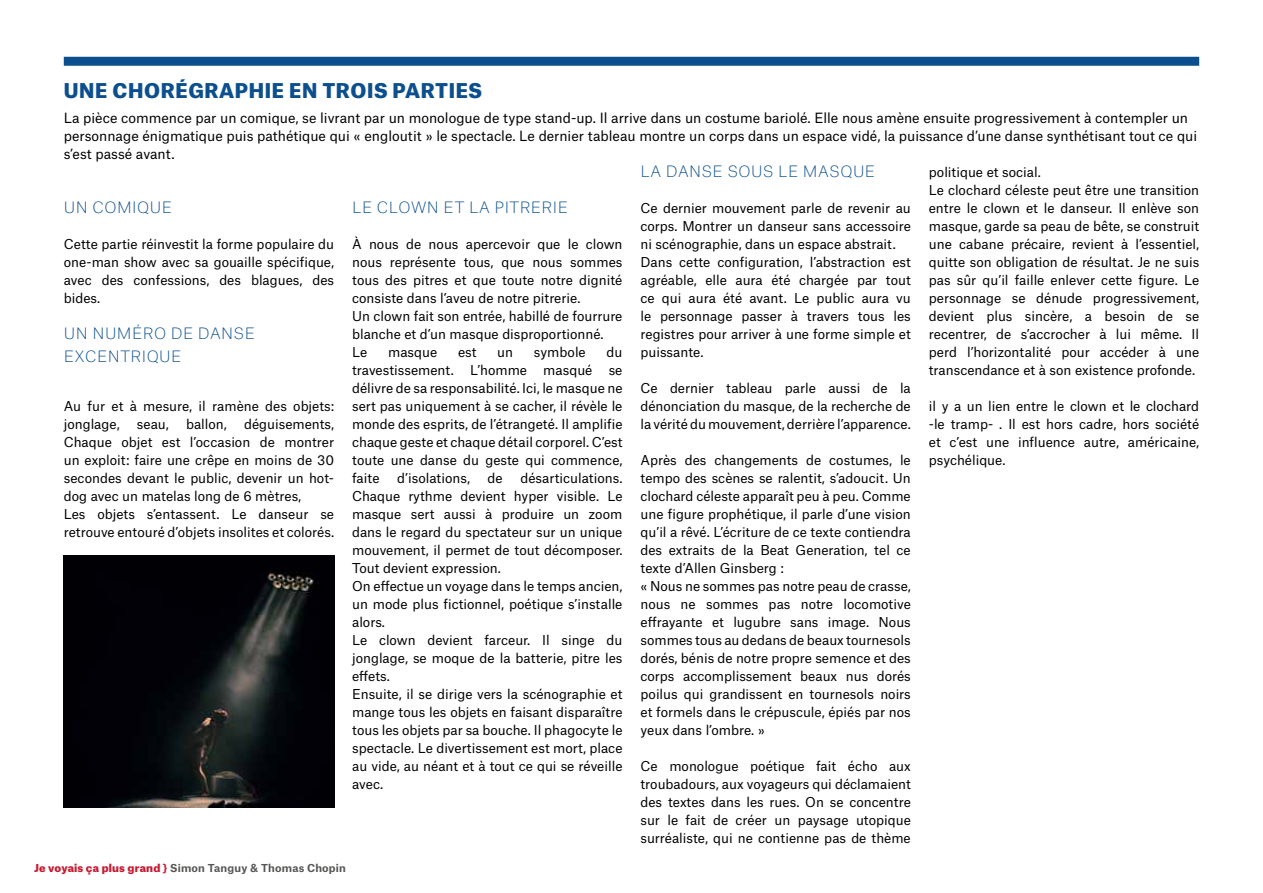
<style>
.page{position:relative;width:1263px;height:893px;background:#fff}
.page>*{position:absolute;margin:0;border:0;box-sizing:border-box;transform-origin:0 0}
.t1{font:900 19.5px "Atlas Grotesk";letter-spacing:.03em;color:#0c4f8e}
.t2{font:100 15px/22.5px "Atlas Grotesk";letter-spacing:.03em;color:#0c4f8e}
.t3{font:13.5px/18px "Atlas Grotesk";color:#000}
.t4{font:13.05px/18px "Atlas Grotesk";color:#000}
.t5{font:700 10.5px "Atlas Grotesk";letter-spacing:.02em;color:#575756}
.s1{font-weight:900;color:#c61a31}
</style>
<div class="page">
<div style="left:64px;top:57px;width:1135px;height:9px;background:#0c4f8e"></div>
<img style="left:64px;top:555px;width:270px;height:252px">
<h1 class="t1" style="left:64px;top:74px;width:420px">UNE CHORÉGRAPHIE EN TROIS PARTIES</h1>
<p class="t3" style="left:64px;top:107px;width:1135px">La pièce commence par un comique, se livrant par un monologue de type stand-up. Il arrive dans un costume bariolé. Elle nous amène ensuite progressivement à contempler un personnage énigmatique puis pathétique qui « engloutit » le spectacle. Le dernier tableau montre un corps dans un espace vidé, la puissance d’une danse synthétisant tout ce qui s’est passé avant.</p>
<p class="t2" style="left:64px;top:195px;width:110px">UN COMIQUE</p>
<p class="t4" style="left:64px;top:234px;width:272px;text-align:justify">Cette partie réinvestit la forme populaire du one-man show avec sa gouaille spécifique, avec des confessions, des blagues, des bides.</p>
<p class="t2" style="left:64px;top:321px;width:193px">UN NUMÉRO DE DANSE<br>EXCENTRIQUE</p>
<p class="t4" style="left:64px;top:396px;width:272px">Au fur et à mesure, il ramène des objets: jonglage,</p>
<p class="t2" style="left:640px;top:159px;width:236px">LA DANSE SOUS LE MASQUE</p>
<p class="t4" style="left:640px;top:198px;width:272px">Ce dernier mouvement parle de revenir au corps. Montrer un danseur sans accessoire ni scénographie, dans un espace abstrait.<br>Dans cette configuration, l’abstraction est agréable, elle aura été chargée par tout ce qui aura été avant. Le public aura vu le personnage passer à travers tous les registres pour arriver à une forme simple et puissante.</p>
<p class="t4" style="left:640px;top:378px;width:272px;text-align:justify">Ce dernier tableau parle aussi de la dénonciation du masque, de la recherche de la vérité du mouvement, derrière l’apparence.</p>
<p class="t4" style="left:640px;top:450px;width:272px">Après des changements de costumes, le tempo des scènes se ralentit, s’adoucit. Un clochard céleste apparaît peu à peu. Comme une figure prophétique, il parle d’une vision qu’il a rêvé. L’écriture de ce texte contiendra des extraits de la Beat Generation, tel ce texte d’Allen Ginsberg :<br>« Nous ne sommes pas notre peau de crasse, nous ne sommes pas notre locomotive effrayante et lugubre sans image. Nous sommes tous au dedans de beaux tournesols dorés, bénis de notre propre semence et des corps accomplissement beaux nus dorés poilus qui grandissent en tournesols noirs et formels dans le crépuscule, épiés par nos yeux dans l’ombre. »</p>
<p class="t4" style="left:640px;top:756px;width:272px;text-align:justify">Ce monologue poétique fait écho aux troubadours, aux voyageurs qui déclamaient des textes dans les rues. On se concentre sur le fait de créer un paysage utopique surréaliste, qui ne contienne pas de thème</p>
<p class="t4" style="left:929px;top:162px;width:272px">politique et social.<br>Le clochard céleste peut être une transition entre le clown et le danseur. Il enlève son masque, garde sa peau de bête, se construit une cabane précaire, revient à l’essentiel, quitte son obligation de résultat. Je ne suis pas sûr qu’il faille enlever cette figure. Le personnage se dénude progressivement, devient plus sincère, a besoin de se recentrer, de s’accrocher à lui même. Il perd l’horizontalité pour accéder à une transcendance et à son existence profonde.</p>
<p class="t4" style="left:929px;top:396px;width:272px;text-align:justify">il y a un lien entre le clown et le clochard -le tramp- . Il est hors cadre, hors société et c’est une influence autre, américaine, psychélique.</p>
<p class="t2" style="left:352px;top:195px;width:217px">LE CLOWN ET LA PITRERIE</p>
<p class="t4" style="left:352px;top:234px;width:272px">À nous de nous apercevoir que le clown nous représente tous, que nous sommes tous des pitres et que toute notre dignité consiste dans l’aveu de notre pitrerie.<br>Un clown fait son entrée, habillé de fourrure blanche et d’un masque disproportionné.<br>Le</p>
<p class="t4" style="left:352px;top:342px;width:272px;text-align:justify;text-indent:254px">du travestissement. L’homme masqué se délivre de sa responsabilité. Ici, le masque ne sert pas uniquement à se cacher, il révèle le monde des esprits, de l’étrangeté. Il amplifie chaque geste et chaque détail corporel. C’est toute une danse du geste qui commence, faite</p>
<p class="t4" style="left:388px;top:342px;width:51px">masque</p>
<p class="t4" style="left:458px;top:342px;width:20px">est</p>
<p class="t4" style="left:497px;top:342px;width:17px">un</p>
<p class="t4" style="left:534px;top:342px;width:53px">symbole</p>
<p class="t4" style="left:64px;top:414px;width:272px;text-indent:180px">déguisements, Chaque objet est l’occasion de montrer un exploit: faire une crêpe en moins de 30 secondes devant le public, devenir un hot&shy;dog avec un matelas long de 6 mètres,<br>Les objets s’entassent. Le danseur se retrouve entouré d’objets insolites et colorés.</p>
<p class="t4" style="left:137px;top:414px;width:33px">seau,</p>
<p class="t4" style="left:186px;top:414px;width:42px">ballon,</p>
<p class="t4" style="left:352px;top:468px;width:272px;text-indent:168px">désarticulations.<br>Chaque rythme devient hyper visible. Le masque sert aussi à produire un zoom dans le regard du spectateur sur un unique mouvement, il permet de tout décomposer.<br>Tout devient expression.<br>On effectue un voyage dans le temps ancien, un mode plus fictionnel, poétique s’installe alors.<br>Le clown devient farceur. Il singe du jonglage, se moque de la batterie, pitre les effets.<br>Ensuite, il se dirige vers la scénographie et mange tous les objets en faisant disparaître tous les objets par sa bouche. Il phagocyte le spectacle. Le divertissement est mort, place au vide, au néant et à tout ce qui se réveille avec.</p>
<p class="t4" style="left:397px;top:468px;width:74px">d’isolations,</p>
<p class="t4" style="left:488px;top:468px;width:17px">de</p>
<p class="t5" style="left:34px;top:859px;width:313px"><span class="s1">Je voyais ça plus grand }</span> Simon Tanguy &amp; Thomas Chopin</p>
</div>
